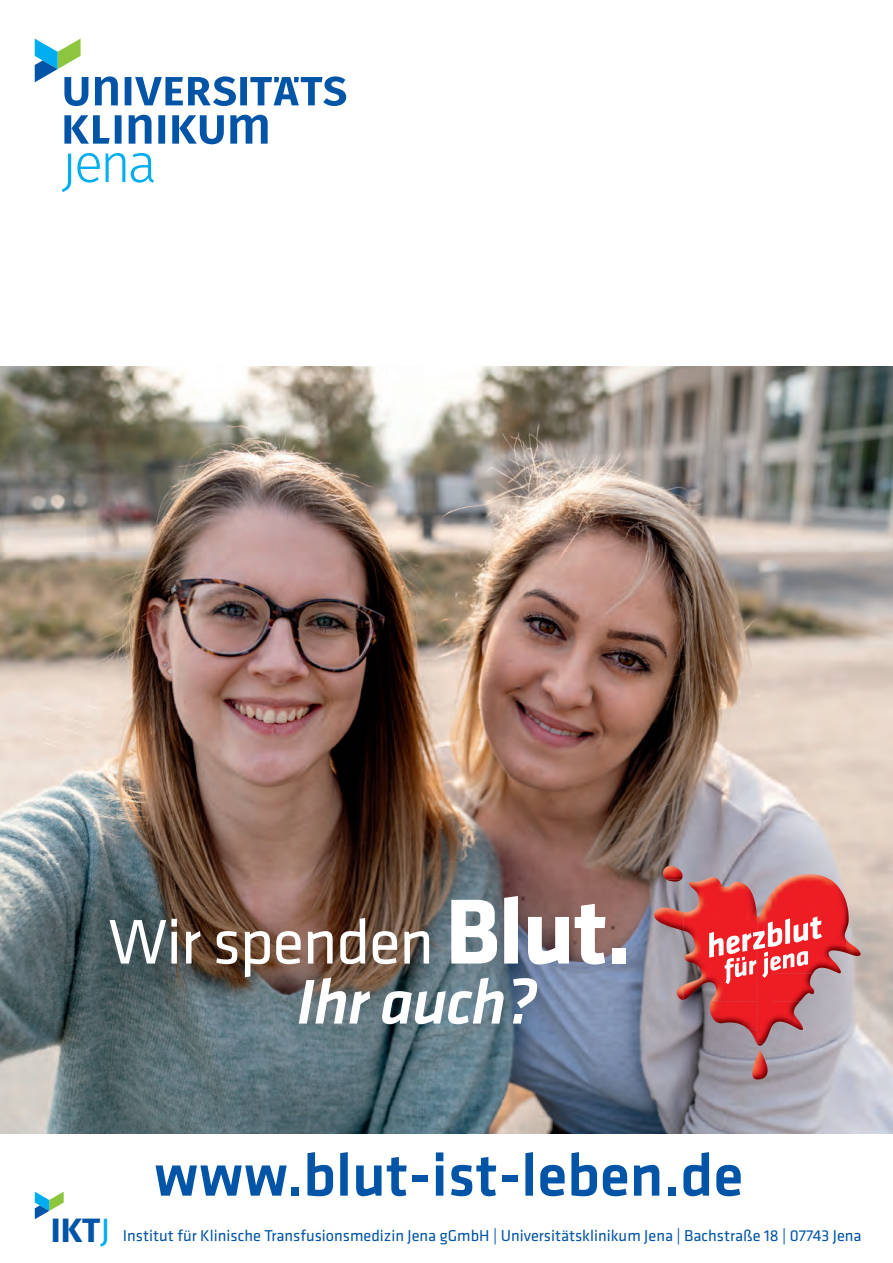
<style>
.page{position:relative;width:893px;height:1263px;background:#fff}
.page>*{position:absolute;margin:0;border:0;box-sizing:border-box;transform-origin:0 0}
.t1{font:65.25px "Klavika";letter-spacing:-.02em;color:#fff}
.t2{font:italic 500 65.25px "Klavika";letter-spacing:-.02em;color:#fff}
.t3{font:500 61.95px "Klavika";color:#0154a6}
.t4{font:700 33.75px "Fira Sans";color:#0154a6}
.t5{font:16.35px "Klavika";color:#0154a6}
.s1{font-weight:700;font-size:95.7px}
.s2{font-weight:400;color:#00aeef}
</style>
<div class="page">
<svg style="left:62px;top:153px;width:92px;height:39px"></svg>
<svg style="left:35px;top:39px;width:311px;height:105px"></svg>
<img style="left:0;top:366px;width:893px;height:768px">
<img style="left:752px;top:1050px;width:16px;height:29px">
<img style="left:666px;top:879px;width:15px;height:3px">
<img style="left:663px;top:866px;width:20px;height:13px">
<img style="left:795px;top:874px;width:27px;height:2px">
<svg style="left:757px;top:1043px;width:7px;height:3px"></svg>
<img style="left:683px;top:877px;width:74px;height:124px">
<img style="left:772px;top:876px;width:74px;height:98px">
<img style="left:757px;top:892px;width:15px;height:151px">
<img style="left:846px;top:901px;width:15px;height:55px">
<img style="left:654px;top:907px;width:30px;height:24px">
<img style="left:677px;top:985px;width:7px;height:15px">
<img style="left:772px;top:984px;width:42px;height:17px">
<img style="left:710px;top:1001px;width:47px;height:28px">
<img style="left:772px;top:1001px;width:30px;height:28px">
<img style="left:748px;top:1029px;width:9px;height:14px">
<svg style="left:799px;top:1025px;width:4px;height:5px"></svg>
<svg style="left:709px;top:916px;width:113px;height:68px"></svg>
<svg style="left:35px;top:1191px;width:29px;height:28px"></svg>
<h1 class="t1" style="left:108px;top:899px;width:525px">Wir spenden <span class="s1">Blut.</span></h1>
<h1 class="t2" style="left:296px;top:958px;width:242px">Ihr auch?</h1>
<h3 class="t4" style="left:51px;top:1201px;width:61px">IKT<span class="s2">J</span></h3>
<h2 class="t3" style="left:154px;top:1133px;width:590px">www.blut-ist-leben.de</h2>
<p class="t5" style="left:123px;top:1225px;width:740px">Institut für Klinische Transfusionsmedizin Jena gGmbH | Universitätsklinikum Jena | Bachstraße 18 | 07743 Jena</p>
</div>
